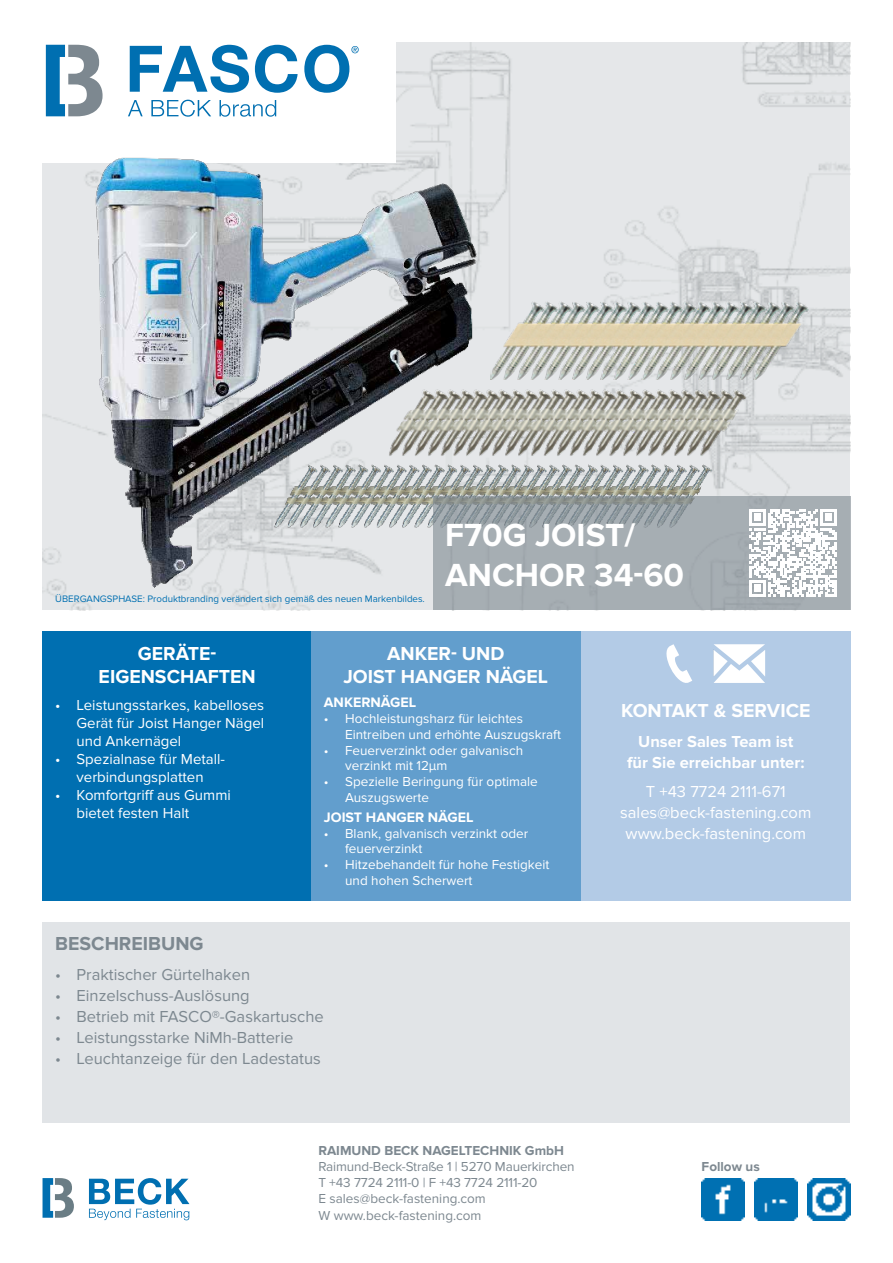
<style>
.page{position:relative;width:893px;height:1263px;background:#fff}
.page>*{position:absolute;margin:0;border:0;box-sizing:border-box;transform-origin:0 0}
.t1{font:700 33.15px/39.8px "Proxima Nova";color:#fff}
.t2{font:700 19.5px/23.4px "Proxima Nova";color:#fff;text-align:center}
.t3{font:700 19.5px "Proxima Nova";color:#7d8890}
.t4{font:16.5px "Proxima Nova";color:#7d8890}
.t5{font:16.5px/21px "Proxima Nova";color:#fff;text-align:center}
.t6{font:700 16.5px/21px "Proxima Nova";color:#fff;text-align:center}
.t7{font:15px/18px "Proxima Nova";color:#fff;text-align:justify}
.t8{font:700 14.25px "Proxima Nova";color:#fff}
.t9{font:13.5px/15.8px "Proxima Nova";color:#fff}
.t10{font:13.5px/16.2px "Proxima Nova";letter-spacing:-.01em;color:#7d8890}
.t11{font:700 13.5px "Proxima Nova";color:#7d8890}
.t12{font:9.75px "Proxima Nova";color:#006fb1}
</style>
<div class="page">
<div style="left:43px;top:631px;width:269px;height:270px;background:#006fb1"></div>
<div style="left:43px;top:922px;width:807px;height:201px;background:#e1e4e7"></div>
<div style="left:312px;top:631px;width:269px;height:270px;background:#629ecd"></div>
<div style="left:581px;top:631px;width:269px;height:270px;background:#b3cbe6"></div>
<img style="left:702px;top:1178px;width:42px;height:43px">
<img style="left:755px;top:1178px;width:42px;height:43px">
<img style="left:808px;top:1178px;width:42px;height:43px">
<svg style="left:43px;top:43px;width:807px;height:567px;background:#e2e4e6"></svg>
<svg style="left:89px;top:1178px;width:100px;height:42px"></svg>
<svg style="left:43px;top:1178px;width:31px;height:40px"></svg>
<svg style="left:666px;top:644px;width:26px;height:39px"></svg>
<svg style="left:713px;top:644px;width:52px;height:39px"></svg>
<div style="left:0;top:0;width:395px;height:162px;background:#fff"></div>
<svg style="left:128px;top:100px;width:15px;height:16px"></svg>
<svg style="left:151px;top:100px;width:60px;height:17px"></svg>
<svg style="left:220px;top:100px;width:56px;height:17px"></svg>
<svg style="left:130px;top:45px;width:119px;height:48px"></svg>
<svg style="left:255px;top:45px;width:43px;height:48px"></svg>
<svg style="left:304px;top:45px;width:55px;height:48px"></svg>
<svg style="left:46px;top:45px;width:57px;height:71px"></svg>
<img style="left:87px;top:153px;width:394px;height:442px">
<img style="left:491px;top:301px;width:317px;height:79px">
<img style="left:374px;top:384px;width:387px;height:76px">
<img style="left:266px;top:460px;width:450px;height:72px">
<svg style="left:432px;top:496px;width:418px;height:114px;background:#a1aaae"></svg>
<svg style="left:749px;top:509px;width:88px;height:87px"></svg>
<hr style="left:834px;top:580px;width:3px;height:16px;background:#fff">
<p class="t12" style="left:55px;top:593px;width:371px">ÜBERGANGSPHASE: Produktbranding verändert sich gemäß des neuen Markenbildes.</p>
<h1 class="t1" style="left:445px;top:516px;width:240px">F70G JOIST/<br>ANCHOR 34-60</h1>
<h2 class="t2" style="left:99px;top:642px;width:159px">GERÄTE-<br>EIGENSCHAFTEN</h2>
<p class="t7" style="left:77px;top:696px;width:189px;text-indent:-21px">• Leistungsstarkes, kabelloses Gerät für Joist Hanger Nägel und Ankernägel</p>
<p class="t7" style="left:55px;top:750px;width:171px;text-align:center">• Spezialnase für Metall&shy;verbindungsplatten</p>
<p class="t7" style="left:77px;top:786px;width:156px;text-indent:-21px">• Komfortgriff aus Gummi bietet festen Halt</p>
<h2 class="t2" style="left:343px;top:642px;width:206px">ANKER- UND<br>JOIST HANGER NÄGEL</h2>
<p class="t8" style="left:324px;top:694px;width:94px">ANKERNÄGEL</p>
<p class="t9" style="left:345px;top:711px;width:217px;text-indent:-21px">• Hochleistungsharz für leichtes<br>Eintreiben und erhöhte Auszugskraft</p>
<p class="t9" style="left:345px;top:742px;width:179px;text-indent:-21px">• Feuerverzinkt oder galvanisch verzinkt mit 12µm</p>
<p class="t9" style="left:345px;top:774px;width:194px;text-indent:-21px">• Spezielle Beringung für optimale<br>Auszugswerte</p>
<p class="t8" style="left:324px;top:809px;width:151px">JOIST HANGER NÄGEL</p>
<p class="t9" style="left:345px;top:825px;width:185px;text-indent:-21px">• Blank, galvanisch verzinkt oder feuerverzinkt</p>
<p class="t9" style="left:345px;top:857px;width:206px;text-indent:-21px">• Hitzebehandelt für hohe Festigkeit und hohen Scherwert</p>
<h2 class="t3" style="left:55px;top:932px;width:150px">BESCHREIBUNG</h2>
<p class="t4" style="left:55px;top:965px;width:196px">• Praktischer Gürtelhaken</p>
<p class="t4" style="left:55px;top:986px;width:196px">• Einzelschuss-Auslösung</p>
<p class="t4" style="left:55px;top:1007px;width:270px">• Betrieb mit FASCO®-Gaskartusche</p>
<p class="t4" style="left:55px;top:1028px;width:240px">• Leistungsstarke NiMh-Batterie</p>
<p class="t4" style="left:55px;top:1049px;width:267px">• Leuchtanzeige für den Ladestatus</p>
<p class="t11" style="left:318px;top:1142px;width:247px">RAIMUND BECK NAGELTECHNIK GmbH</p>
<p class="t10" style="left:318px;top:1158px;width:258px">Raimund-Beck-Straße 1 | 5270 Mauerkirchen T +43 7724 2111-0 | F +43 7724 2111-20<br>E sales@beck-fastening.com<br>W www.beck-fastening.com</p>
<h2 class="t2" style="left:621px;top:699px;width:191px">KONTAKT &amp; SERVICE</h2>
<p class="t6" style="left:627px;top:731px;width:179px">Unser Sales Team ist für Sie erreichbar unter:</p>
<p class="t5" style="left:620px;top:781px;width:193px">T +43 7724 2111-671 sales@beck-fastening.com www.beck-fastening.com</p>
<p class="t11" style="left:702px;top:1159px;width:60px">Follow us</p>
</div>
